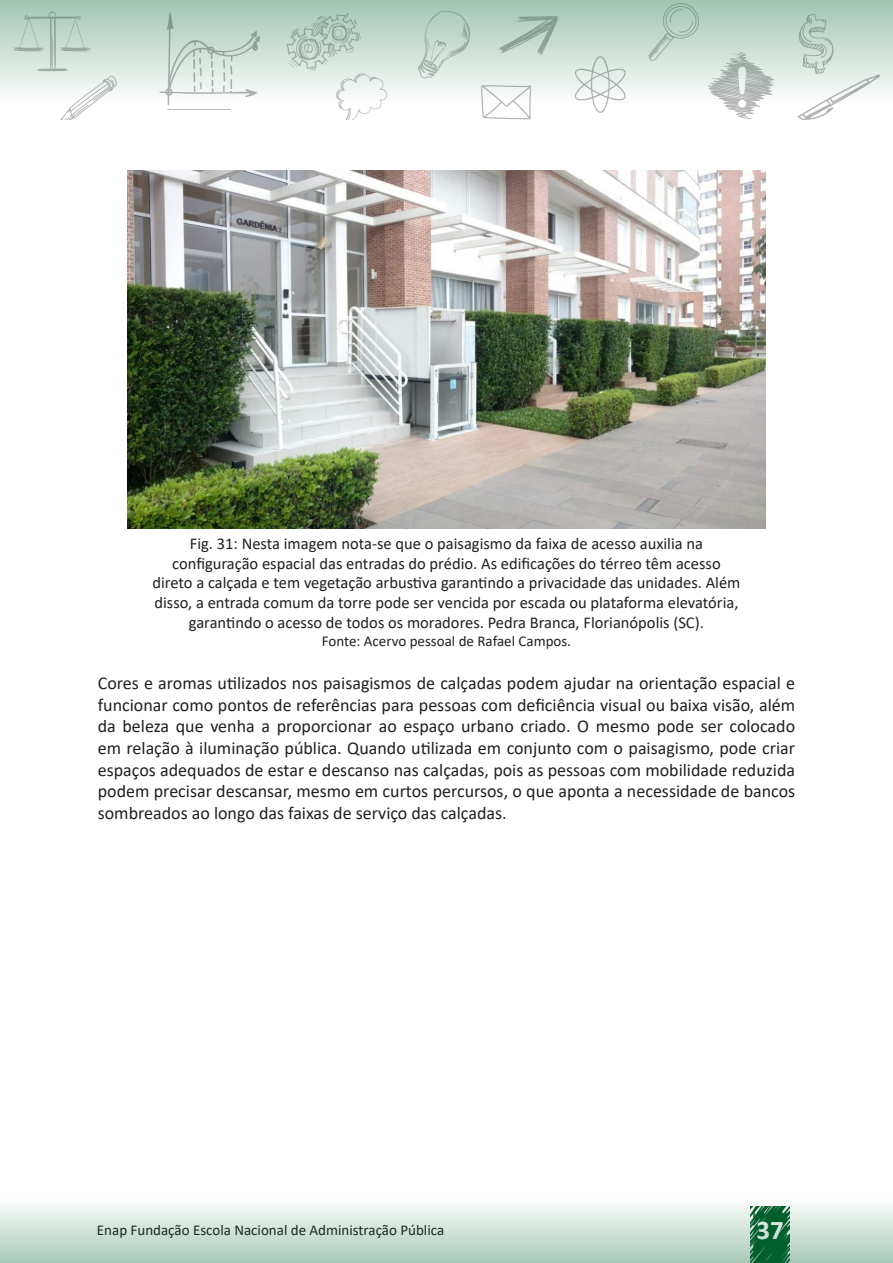
<style>
.page{position:relative;width:893px;height:1263px;background:#fff}
.page>*{position:absolute;margin:0;border:0;box-sizing:border-box;transform-origin:0 0}
.t1{font:700 27px "Calibri";color:#fff}
.texto{font:18px/21.6px "Calibri";color:#231f20;text-align:justify}
.Legenda{font:16.5px/19.8px "Calibri";color:#231f20;text-align:center}
.Fonte{font:15px "Calibri";color:#231f20}
</style>
<div class="page">
<svg style="left:0;top:0;width:893px;height:120px"></svg>
<svg style="left:0;top:1205px;width:893px;height:58px;background:#c6dbd0"></svg>
<img style="left:128px;top:170px;width:637px;height:359px">
<p class="Legenda" style="left:152px;top:533px;width:589px">Fig. 31: Nesta imagem nota-se que o paisagismo da faixa de acesso auxilia na configuração espacial das entradas do prédio. As edificações do térreo têm acesso direto a calçada e tem vegetação arbustiva garantindo a privacidade das unidades. Além disso, a entrada comum da torre pode ser vencida por escada ou plataforma elevatória, garantindo o acesso de todos os moradores. Pedra Branca, Florianópolis (SC).</p>
<p class="Fonte" style="left:322px;top:630px;width:251px">Fonte: Acervo pessoal de Rafael Campos.</p>
<p class="texto" style="left:98px;top:672px;width:699px">Cores e aromas utilizados nos paisagismos de calçadas podem ajudar na orientação espacial e funcionar como pontos de referências para pessoas com deficiência visual ou baixa visão, além da beleza que venha a proporcionar ao espaço urbano criado. O mesmo pode ser colocado em relação à iluminação pública. Quando utilizada em conjunto com o paisagismo, pode criar espaços adequados de estar e descanso nas calçadas, pois as pessoas com mobilidade reduzida podem precisar descansar, mesmo em curtos percursos, o que aponta a necessidade de bancos sombreados ao longo das faixas de serviço das calçadas.</p>
<p class="Fonte" style="left:97px;top:1220px;width:349px">Enap Fundação Escola Nacional de Administração Pública</p>
<h1 class="t1" style="left:757px;top:1210px;width:29px">37</h1>
</div>
